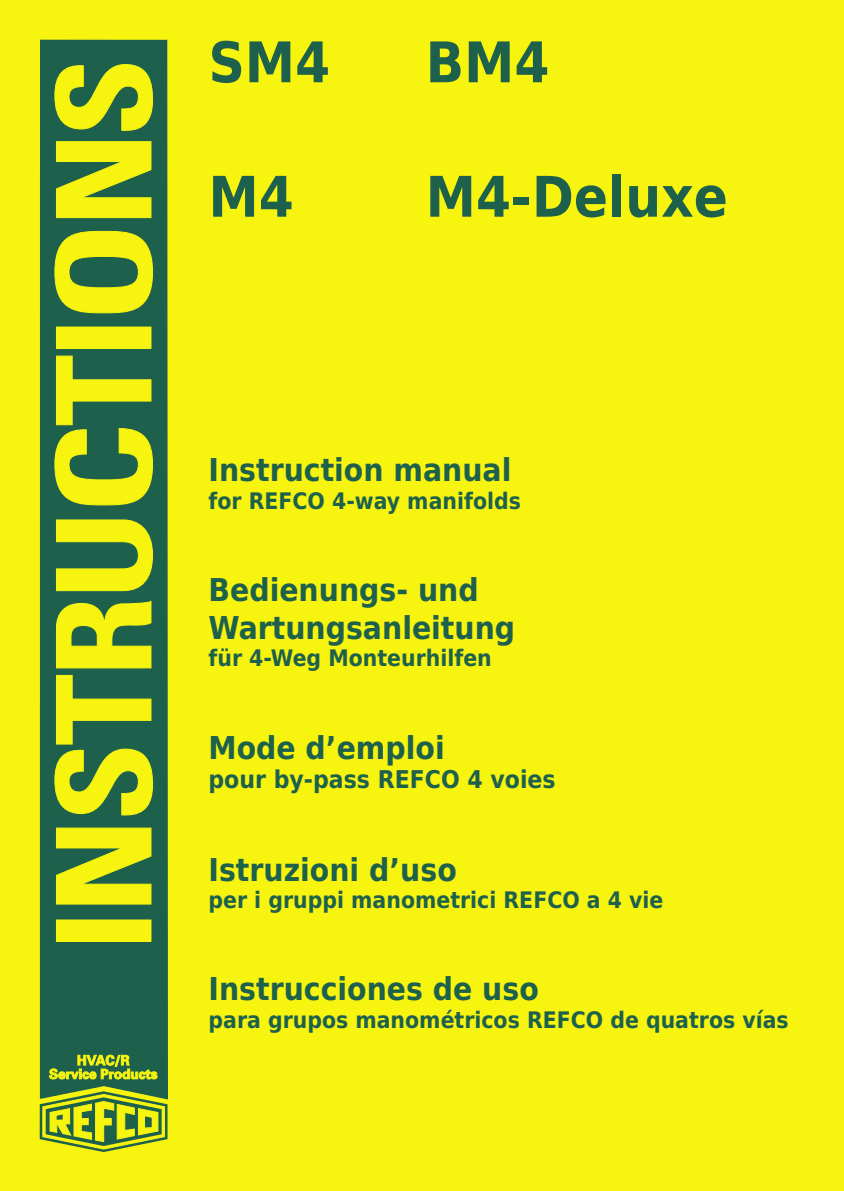
<style>
.page{position:relative;width:844px;height:1191px;background:#fff}
.page>*{position:absolute;margin:0;border:0;box-sizing:border-box;transform-origin:0 0}
.t1{font:700 56px "DejaVu Sans Condensed";color:#1d614d}
.t2{font:700 31.5px/37.8px "DejaVu Sans Condensed";color:#1d614d}
.t3{font:700 24.5px "DejaVu Sans Condensed";color:#1d614d}
.t4{font:700 22.75px "DejaVu Sans Condensed";color:#1d614d}
</style>
<div class="page">
<div style="left:0;top:0;width:843px;height:1191px;background:#f7f410"></div>
<svg style="left:40px;top:1099px;width:127px;height:53px"></svg>
<div style="left:40px;top:40px;width:128px;height:1059px;background:#1d614d"></div>
<div style="left:56px;top:920px;width:95px;height:21px;background:#f7f410"></div>
<svg style="left:56px;top:827px;width:95px;height:77px"></svg>
<svg style="left:55px;top:675px;width:98px;height:141px"></svg>
<svg style="left:56px;top:601px;width:95px;height:67px"></svg>
<svg style="left:56px;top:519px;width:97px;height:72px"></svg>
<svg style="left:55px;top:356px;width:98px;height:149px"></svg>
<div style="left:56px;top:327px;width:95px;height:21px;background:#f7f410"></div>
<svg style="left:55px;top:231px;width:98px;height:82px"></svg>
<svg style="left:56px;top:141px;width:95px;height:77px"></svg>
<svg style="left:55px;top:64px;width:98px;height:67px"></svg>
<svg style="left:49px;top:1054px;width:108px;height:25px"></svg>
<h1 class="t1" style="left:208px;top:37px;width:123px">SM4</h1>
<h1 class="t1" style="left:425px;top:37px;width:125px">BM4</h1>
<h1 class="t1" style="left:208px;top:172px;width:87px">M4</h1>
<h1 class="t1" style="left:425px;top:172px;width:303px">M4-Deluxe</h1>
<h2 class="t2" style="left:208px;top:453px;width:304px">Instruction manual</h2>
<p class="t4" style="left:208px;top:490px;width:314px">for REFCO 4-way manifolds</p>
<h2 class="t2" style="left:208px;top:573px;width:308px">Bedienungs- und<br>Wartungsanleitung</h2>
<p class="t4" style="left:208px;top:648px;width:285px">für 4-Weg Monteurhilfen</p>
<h2 class="t2" style="left:208px;top:730px;width:238px">Mode d’emploi</h2>
<p class="t3" style="left:208px;top:768px;width:348px">pour by-pass REFCO 4 voies</p>
<h2 class="t2" style="left:208px;top:852px;width:250px">Istruzioni d’uso</h2>
<p class="t4" style="left:208px;top:889px;width:456px">per i gruppi manometrici REFCO a 4 vie</p>
<h2 class="t2" style="left:208px;top:972px;width:332px">Instrucciones de uso</h2>
<p class="t4" style="left:208px;top:1009px;width:581px">para grupos manométricos REFCO de quatros vías</p>
</div>
